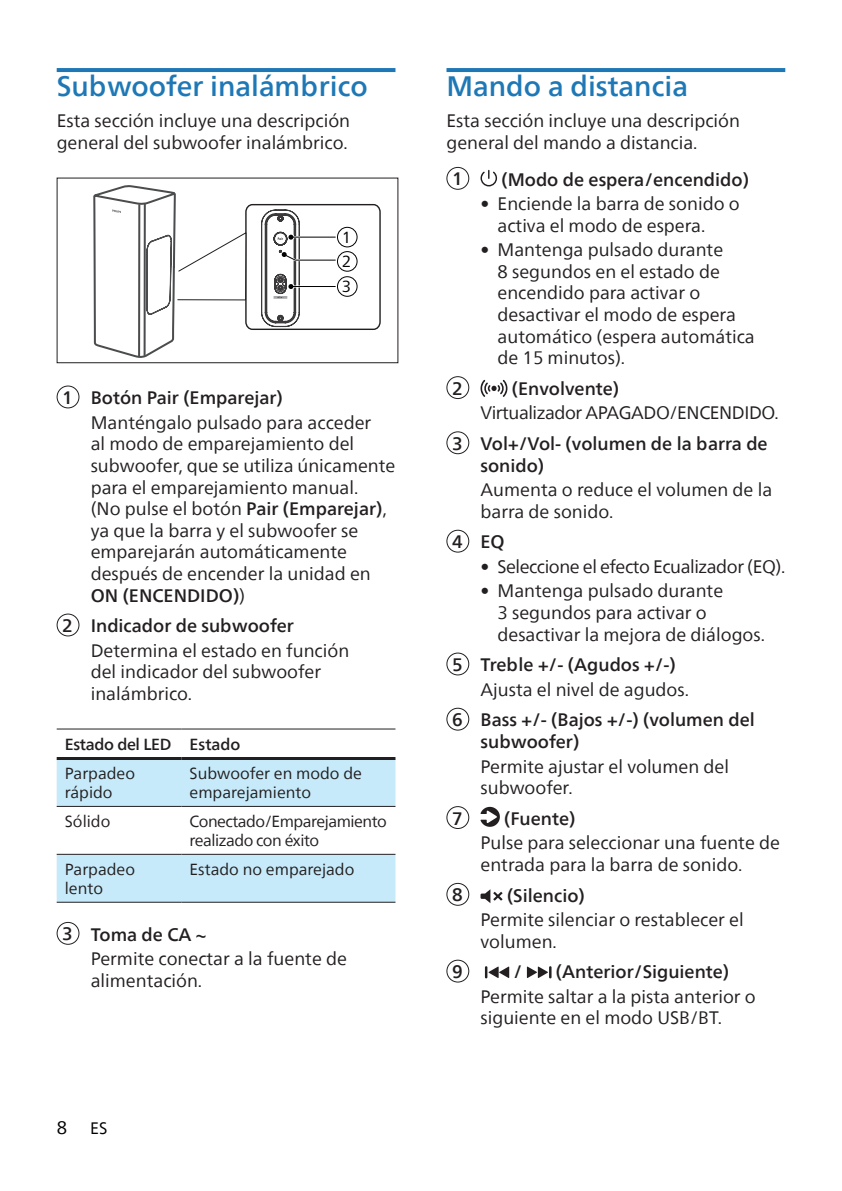
<style>
.page{position:relative;width:842px;height:1191px;background:#fff}
.page>*{position:absolute;margin:0;border:0;box-sizing:border-box;transform-origin:0 0}
.heading2{font:500 28px "Neue Frutiger World";color:#1e78b6}
.List_Continue{font:18px/21.6px "Neue Frutiger World";color:#231f20}
.base_list-item_Mediu{font:500 18px/21.6px "Neue Frutiger World";color:#231f20}
.Body_Text_9{font:18px/21.6px "Neue Frutiger World";color:#231f20}
.List_Continue-2{font:18px "Neue Frutiger World";letter-spacing:-.025em;color:#231f20}
.t1{font:18px "Neue Frutiger World";color:#000}
.t2{font:16.4px "Neue Frutiger World";color:#000}
.Table_text_8{font:16px/19.2px "Neue Frutiger World";color:#231f20}
.Table_text_8-2{font:16px/19.2px "Neue Frutiger World";letter-spacing:-.03em;color:#231f20}
.Table_text-_Medium_8{font:500 16px "Neue Frutiger World";letter-spacing:-.02em;color:#231f20}
.t3{font:16px/24.6px "Neue Frutiger World";color:#030303;text-align:justify}
.s1{font-weight:500}
</style>
<div class="page">
<hr style="left:57px;top:68px;width:338px;height:4px;background:#1e78b6">
<div style="left:245px;top:204px;width:136px;height:126px;border:1px solid #231f20;border-radius:7px"></div>
<div style="left:337px;top:227px;width:21px;height:20px;border:1px solid #030303;border-radius:50%"></div>
<div style="left:337px;top:251px;width:21px;height:21px;border:1px solid #030303;border-radius:50%"></div>
<svg style="left:261px;top:209px;width:77px;height:118px"></svg>
<hr style="left:291px;top:286px;width:45px;height:1px;background:#030303">
<div style="left:337px;top:276px;width:21px;height:21px;border:1px solid #030303;border-radius:50%"></div>
<svg style="left:92px;top:177px;width:155px;height:187px"></svg>
<div style="left:57px;top:385px;width:22px;height:23px;border:1px solid #231f20;border-radius:50%"></div>
<div style="left:57px;top:613px;width:22px;height:23px;border:1px solid #231f20;border-radius:50%"></div>
<svg style="left:57px;top:760px;width:338px;height:141px;fill:#c6eafa"></svg>
<hr style="left:57px;top:806px;width:124px;height:1px;background:#231f20">
<hr style="left:181px;top:806px;width:214px;height:1px;background:#231f20">
<hr style="left:57px;top:854px;width:124px;height:1px;background:#231f20">
<hr style="left:181px;top:854px;width:214px;height:1px;background:#231f20">
<hr style="left:57px;top:728px;width:124px;height:1px;background:#231f20">
<hr style="left:181px;top:728px;width:214px;height:1px;background:#231f20">
<hr style="left:57px;top:901px;width:124px;height:1px;background:#231f20">
<hr style="left:181px;top:901px;width:214px;height:1px;background:#231f20">
<hr style="left:57px;top:757px;width:124px;height:3px;background:#231f20">
<hr style="left:181px;top:757px;width:214px;height:3px;background:#231f20">
<div style="left:57px;top:922px;width:22px;height:22px;border:1px solid #231f20;border-radius:50%"></div>
<hr style="left:446px;top:68px;width:339px;height:4px;background:#1e78b6">
<div style="left:446px;top:167px;width:23px;height:23px;border:1px solid #231f20;border-radius:50%"></div>
<svg style="left:480px;top:170px;width:17px;height:16px"></svg>
<div style="left:446px;top:376px;width:23px;height:23px;border:1px solid #231f20;border-radius:50%"></div>
<svg style="left:480px;top:380px;width:27px;height:17px"></svg>
<div style="left:446px;top:431px;width:23px;height:23px;border:1px solid #231f20;border-radius:50%"></div>
<div style="left:446px;top:530px;width:23px;height:22px;border:1px solid #231f20;border-radius:50%"></div>
<div style="left:446px;top:652px;width:23px;height:23px;border:1px solid #231f20;border-radius:50%"></div>
<div style="left:446px;top:708px;width:23px;height:22px;border:1px solid #231f20;border-radius:50%"></div>
<div style="left:446px;top:806px;width:23px;height:23px;border:1px solid #231f20;border-radius:50%"></div>
<svg style="left:480px;top:807px;width:20px;height:20px"></svg>
<div style="left:446px;top:883px;width:23px;height:22px;border:1px solid #231f20;border-radius:50%"></div>
<svg style="left:480px;top:889px;width:23px;height:14px"></svg>
<div style="left:446px;top:959px;width:23px;height:23px;border:1px solid #231f20;border-radius:50%"></div>
<svg style="left:485px;top:966px;width:24px;height:12px"></svg>
<svg style="left:527px;top:966px;width:24px;height:12px"></svg>
<p class="heading2" style="left:57px;top:63px;width:313px">Subwoofer inalámbrico</p>
<p class="Body_Text_9" style="left:57px;top:110px;width:295px">Esta sección incluye una descripción general del subwoofer inalámbrico.</p>
<p class="t3" style="left:342px;top:225px;width:11px">1<br>2<br>3</p>
<p class="base_list-item_Mediu" style="left:62px;top:387px;width:12px">1</p>
<p class="base_list-item_Mediu" style="left:91px;top:387px;width:194px">Botón Pair (Emparejar)</p>
<p class="List_Continue" style="left:91px;top:412px;width:306px">Manténgalo pulsado para acceder<br>al modo de emparejamiento del subwoofer, que se utiliza únicamente para el emparejamiento manual.<br>(No pulse el botón <span class="s1">Pair (Emparejar)</span>, ya que la barra y el subwoofer se emparejarán automáticamente después de encender la unidad en<br><span class="s1">ON (ENCENDIDO)</span>)</p>
<p class="base_list-item_Mediu" style="left:62px;top:615px;width:12px">2</p>
<p class="base_list-item_Mediu" style="left:91px;top:615px;width:205px">Indicador de subwoofer</p>
<p class="List_Continue" style="left:91px;top:640px;width:260px">Determina el estado en función del indicador del subwoofer inalámbrico.</p>
<p class="Table_text-_Medium_8" style="left:65px;top:730px;width:108px">Estado del LED</p>
<p class="Table_text-_Medium_8" style="left:190px;top:730px;width:52px">Estado</p>
<p class="Table_text_8" style="left:65px;top:764px;width:72px">Parpadeo rápido</p>
<p class="Table_text_8" style="left:190px;top:764px;width:174px">Subwoofer en modo de emparejamiento</p>
<p class="Table_text_8" style="left:65px;top:812px;width:47px">Sólido</p>
<p class="Table_text_8-2" style="left:190px;top:812px;width:199px">Conectado/Emparejamiento realizado con éxito</p>
<p class="Table_text_8" style="left:65px;top:860px;width:72px">Parpadeo lento</p>
<p class="Table_text_8" style="left:190px;top:860px;width:166px">Estado no emparejado</p>
<p class="base_list-item_Mediu" style="left:62px;top:923px;width:12px">3</p>
<p class="base_list-item_Mediu" style="left:91px;top:923px;width:117px">Toma de CA ~</p>
<p class="List_Continue" style="left:91px;top:948px;width:258px">Permite conectar a la fuente de alimentación.</p>
<p class="t1" style="left:57px;top:1114px;width:12px">8</p>
<p class="t2" style="left:90px;top:1115px;width:19px">ES</p>
<p class="heading2" style="left:446px;top:63px;width:243px">Mando a distancia</p>
<p class="Body_Text_9" style="left:446px;top:110px;width:295px">Esta sección incluye una descripción general del mando a distancia.</p>
<p class="base_list-item_Mediu" style="left:452px;top:168px;width:12px">1</p>
<p class="base_list-item_Mediu" style="left:501px;top:169px;width:249px">(Modo de espera/encendido)</p>
<p class="List_Continue" style="left:497px;top:193px;width:244px;text-indent:-17px"><span class="s1">•</span> Enciende la barra de sonido o activa el modo de espera.</p>
<p class="List_Continue" style="left:497px;top:239px;width:259px;text-indent:-17px"><span class="s1">•</span> Mantenga pulsado durante<br>8 segundos en el estado de encendido para activar o desactivar el modo de espera automático (espera automática de 15 minutos).</p>
<p class="base_list-item_Mediu" style="left:452px;top:377px;width:12px">2</p>
<p class="base_list-item_Mediu" style="left:512px;top:378px;width:109px">(Envolvente)</p>
<p class="List_Continue-2" style="left:480px;top:399px;width:300px">Virtualizador APAGADO/ENCENDIDO.</p>
<p class="base_list-item_Mediu" style="left:452px;top:433px;width:12px">3</p>
<p class="base_list-item_Mediu" style="left:480px;top:433px;width:289px">Vol+/Vol- (volumen de la barra de sonido)</p>
<p class="List_Continue" style="left:480px;top:479px;width:293px">Aumenta o reduce el volumen de la barra de sonido.</p>
<p class="base_list-item_Mediu" style="left:452px;top:531px;width:12px">4</p>
<p class="base_list-item_Mediu" style="left:480px;top:531px;width:26px">EQ</p>
<p class="List_Continue-2" style="left:480px;top:552px;width:306px"><span class="s1">•</span> Seleccione el efecto Ecualizador (EQ).</p>
<p class="List_Continue" style="left:497px;top:580px;width:269px;text-indent:-17px"><span class="s1">•</span> Mantenga pulsado durante<br>3 segundos para activar o desactivar la mejora de diálogos.</p>
<p class="base_list-item_Mediu" style="left:452px;top:654px;width:12px">5</p>
<p class="base_list-item_Mediu" style="left:480px;top:654px;width:197px">Treble +/- (Agudos +/-)</p>
<p class="List_Continue" style="left:480px;top:679px;width:210px">Ajusta el nivel de agudos.</p>
<p class="base_list-item_Mediu" style="left:452px;top:709px;width:12px">6</p>
<p class="base_list-item_Mediu" style="left:480px;top:709px;width:276px">Bass +/- (Bajos +/-) (volumen del subwoofer)</p>
<p class="List_Continue" style="left:480px;top:755px;width:250px">Permite ajustar el volumen del subwoofer.</p>
<p class="base_list-item_Mediu" style="left:452px;top:807px;width:12px">7</p>
<p class="base_list-item_Mediu" style="left:504px;top:807px;width:73px">(Fuente)</p>
<p class="List_Continue" style="left:480px;top:832px;width:301px">Pulse para seleccionar una fuente de entrada para la barra de sonido.</p>
<p class="base_list-item_Mediu" style="left:452px;top:884px;width:12px">8</p>
<p class="base_list-item_Mediu" style="left:507px;top:884px;width:79px">(Silencio)</p>
<p class="List_Continue" style="left:480px;top:909px;width:265px">Permite silenciar o restablecer el volumen.</p>
<p class="base_list-item_Mediu" style="left:452px;top:961px;width:12px">9</p>
<p class="base_list-item_Mediu" style="left:514px;top:961px;width:10px">/</p>
<p class="base_list-item_Mediu" style="left:556px;top:961px;width:175px">(Anterior/Siguiente)</p>
<p class="List_Continue" style="left:480px;top:986px;width:277px">Permite saltar a la pista anterior o siguiente en el modo USB/BT.</p>
</div>
